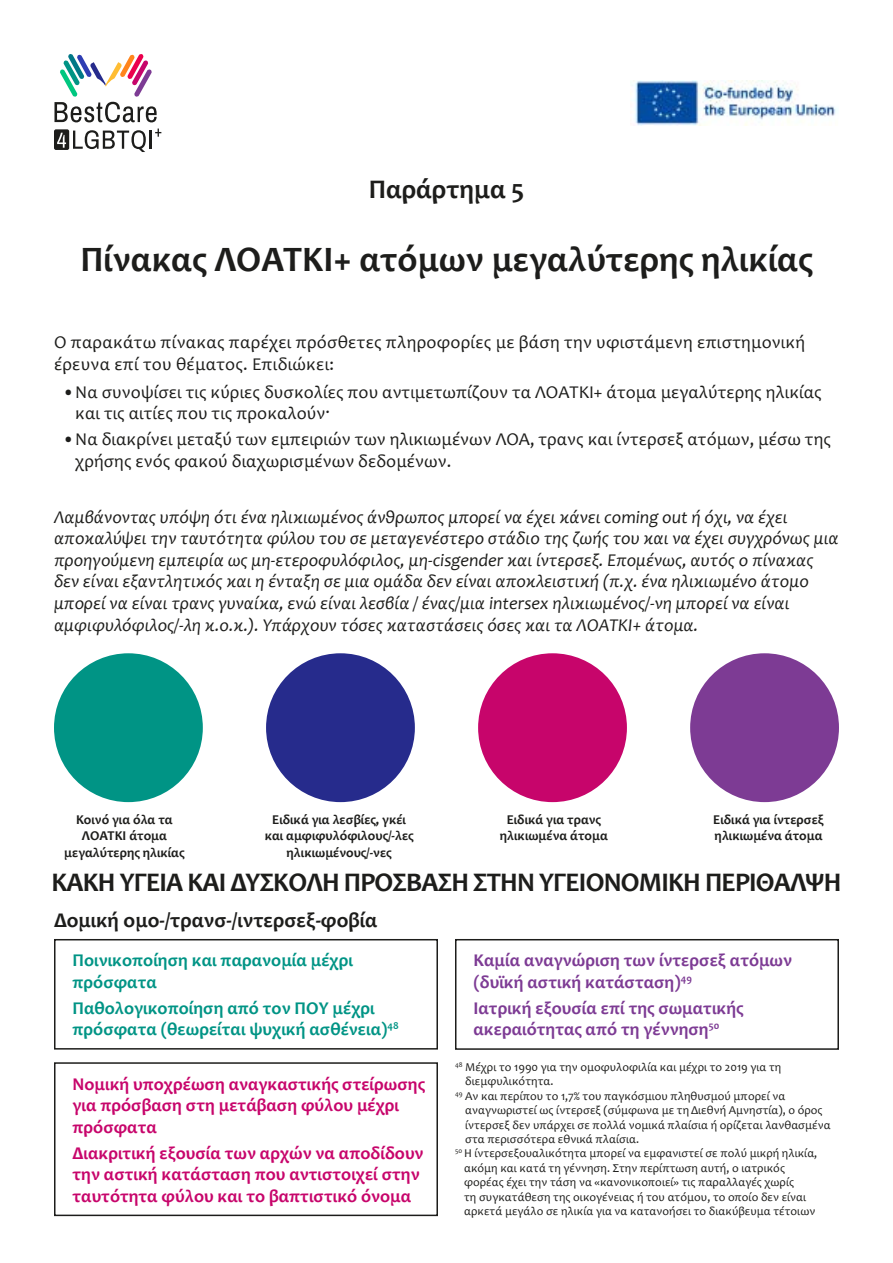
<style>
.page{position:relative;width:893px;height:1263px;background:#fff}
.page>*{position:absolute;margin:0;border:0;box-sizing:border-box;transform-origin:0 0}
.HL-123{font:700 36px "Candara";color:#1d1d1b}
.body_Raport{font:700 27px "Candara";letter-spacing:-.03em;color:#1d1d1b}
.HL-123-2{font:700 27px "Candara";color:#1d1d1b}
.body_Raport-2{font:700 21px "Candara";color:#1d1d1b}
.body_Raport-3{font:italic 18px/21.6px "Candara";color:#1d1d1b}
.body_Raport-4{font:18px/21.6px "Candara";color:#1d1d1b}
.anexa5-bold{font:700 18px/21.6px "Candara";color:#c7056b}
.anexa5-bold-2{font:700 18px/21.6px "Candara";color:#7d3b94}
.anexa5-bold-3{font:700 18px/21.6px "Candara";color:#009485}
.anexa5-bold-4{font:700 13.5px/16.2px "Candara";color:#1d1d1b;text-align:center}
.body_Raport-5{font:12px/14.4px "Candara";color:#1d1d1b}
</style>
<div class="page">
<img style="left:631px;top:81px;width:206px;height:44px">
<svg style="left:54px;top:129px;width:107px;height:23px"></svg>
<svg style="left:54px;top:54px;width:103px;height:68px"></svg>
<div style="left:54px;top:1062px;width:384px;height:154px;border:2px solid #1d1d1b"></div>
<div style="left:54px;top:939px;width:384px;height:110px;border:2px solid #1d1d1b"></div>
<div style="left:455px;top:939px;width:384px;height:111px;border:2px solid #1d1d1b"></div>
<div style="left:690px;top:653px;width:149px;height:149px;background:#7d3b94;border-radius:50%"></div>
<div style="left:478px;top:653px;width:149px;height:149px;background:#c7056b;border-radius:50%"></div>
<div style="left:54px;top:653px;width:149px;height:149px;background:#009485;border-radius:50%"></div>
<div style="left:266px;top:653px;width:149px;height:149px;background:#262b8c;border-radius:50%"></div>
<p class="HL-123-2" style="left:369px;top:172px;width:157px">Παράρτημα 5</p>
<p class="HL-123" style="left:81px;top:237px;width:733px">Πίνακας ΛΟΑΤΚΙ+ ατόμων μεγαλύτερης ηλικίας</p>
<p class="body_Raport-4" style="left:54px;top:331px;width:753px">Ο παρακάτω πίνακας παρέχει πρόσθετες πληροφορίες με βάση την υφιστάμενη επιστημονική έρευνα επί του θέματος. Επιδιώκει:</p>
<p class="body_Raport-4" style="left:75px;top:381px;width:748px;text-indent:-13px">•Να συνοψίσει τις κύριες δυσκολίες που αντιμετωπίζουν τα ΛΟΑΤΚΙ+ άτομα μεγαλύτερης ηλικίας και τις αιτίες που τις προκαλούν·</p>
<p class="body_Raport-4" style="left:75px;top:428px;width:757px;text-indent:-13px">•Να διακρίνει μεταξύ των εμπειριών των ηλικιωμένων ΛΟΑ, τρανς και ίντερσεξ ατόμων, μέσω της χρήσης ενός φακού διαχωρισμένων δεδομένων.</p>
<p class="body_Raport-3" style="left:54px;top:506px;width:786px">Λαμβάνοντας υπόψη ότι ένα ηλικιωμένος άνθρωπος μπορεί να έχει κάνει coming out ή όχι, να έχει αποκαλύψει την ταυτότητα φύλου του σε μεταγενέστερο στάδιο της ζωής του και να έχει συγχρόνως μια προηγούμενη εμπειρία ως μη-ετεροφυλόφιλος, μη-cisgender και ίντερσεξ. Επομένως, αυτός ο πίνακας δεν είναι εξαντλητικός και η ένταξη σε μια ομάδα δεν είναι αποκλειστική (π.χ. ένα ηλικιωμένο άτομο μπορεί να είναι τρανς γυναίκα, ενώ είναι λεσβία / ένας/μια intersex ηλικιωμένος/-νη μπορεί να είναι αμφιφυλόφιλος/-λη κ.ο.κ.). Υπάρχουν τόσες καταστάσεις όσες και τα ΛΟΑΤΚΙ+ άτομα.</p>
<p class="anexa5-bold-4" style="left:64px;top:812px;width:122px">Κοινό για όλα τα<br>ΛΟΑΤΚΙ άτομα μεγαλύτερης ηλικίας</p>
<p class="anexa5-bold-4" style="left:265px;top:812px;width:150px">Ειδικά για λεσβίες, γκέι και αμφιφυλόφιλους/-λες ηλικιωμένους/-νες</p>
<p class="anexa5-bold-4" style="left:500px;top:812px;width:109px">Ειδικά για τρανς ηλικιωμένα άτομα</p>
<p class="anexa5-bold-4" style="left:713px;top:812px;width:112px;text-align:left">Ειδικά για ίντερσεξ ηλικιωμένα άτομα</p>
<p class="body_Raport" style="left:51px;top:866px;width:791px">ΚΑΚΗ ΥΓΕΙΑ ΚΑΙ ΔΥΣΚΟΛΗ ΠΡΟΣΒΑΣΗ ΣΤΗΝ ΥΓΕΙΟΝΟΜΙΚΗ ΠΕΡΙΘΑΛΨΗ</p>
<p class="body_Raport-2" style="left:54px;top:907px;width:325px">Δομική ομο-/τρανσ-/ιντερσεξ-φοβία</p>
<p class="anexa5-bold-3" style="left:73px;top:949px;width:282px">Ποινικοποίηση και παρανομία μέχρι πρόσφατα</p>
<p class="anexa5-bold-3" style="left:73px;top:997px;width:328px">Παθολογικοποίηση από τον ΠΟΥ μέχρι πρόσφατα (θεωρείται ψυχική ασθένεια)<sup>48</sup></p>
<p class="anexa5-bold" style="left:73px;top:1073px;width:354px">Νομική υποχρέωση αναγκαστικής στείρωσης για πρόσβαση στη μετάβαση φύλου μέχρι πρόσφατα</p>
<p class="anexa5-bold" style="left:73px;top:1142px;width:353px">Διακριτική εξουσία των αρχών να αποδίδουν την αστική κατάσταση που αντιστοιχεί στην ταυτότητα φύλου και το βαπτιστικό όνομα</p>
<p class="anexa5-bold-2" style="left:473px;top:949px;width:320px">Καμία αναγνώριση των ίντερσεξ ατόμων (δυϊκή αστική κατάσταση)<sup>49</sup></p>
<p class="anexa5-bold-2" style="left:473px;top:997px;width:271px">Ιατρική εξουσία επί της σωματικής ακεραιότητας από τη γέννηση<sup>50</sup></p>
<p class="body_Raport-5" style="left:465px;top:1060px;width:318px;text-indent:-10px"><sup>48</sup> Μέχρι το 1990 για την ομοφυλοφιλία και μέχρι το 2019 για τη διεμφυλικότητα.</p>
<p class="body_Raport-5" style="left:465px;top:1088px;width:367px;text-indent:-10px"><sup>49</sup> Αν και περίπου το 1,7% του παγκόσμιου πληθυσμού μπορεί να αναγνωριστεί ως ίντερσεξ (σύμφωνα με τη Διεθνή Αμνηστία), ο όρος ίντερσεξ δεν υπάρχει σε πολλά νομικά πλαίσια ή ορίζεται λανθασμένα στα περισσότερα εθνικά πλαίσια.</p>
<p class="body_Raport-5" style="left:464px;top:1146px;width:355px;text-indent:-9px"><sup>50</sup> Η ίντερσεξουαλικότητα μπορεί να εμφανιστεί σε πολύ μικρή ηλικία, ακόμη και κατά τη γέννηση. Στην περίπτωση αυτή, ο ιατρικός φορέας έχει την τάση να «κανονικοποιεί» τις παραλλαγές χωρίς<br>τη συγκατάθεση της οικογένειας ή του ατόμου, το οποίο δεν είναι αρκετά μεγάλο σε ηλικία για να κατανοήσει το διακύβευμα τέτοιων</p>
</div>
